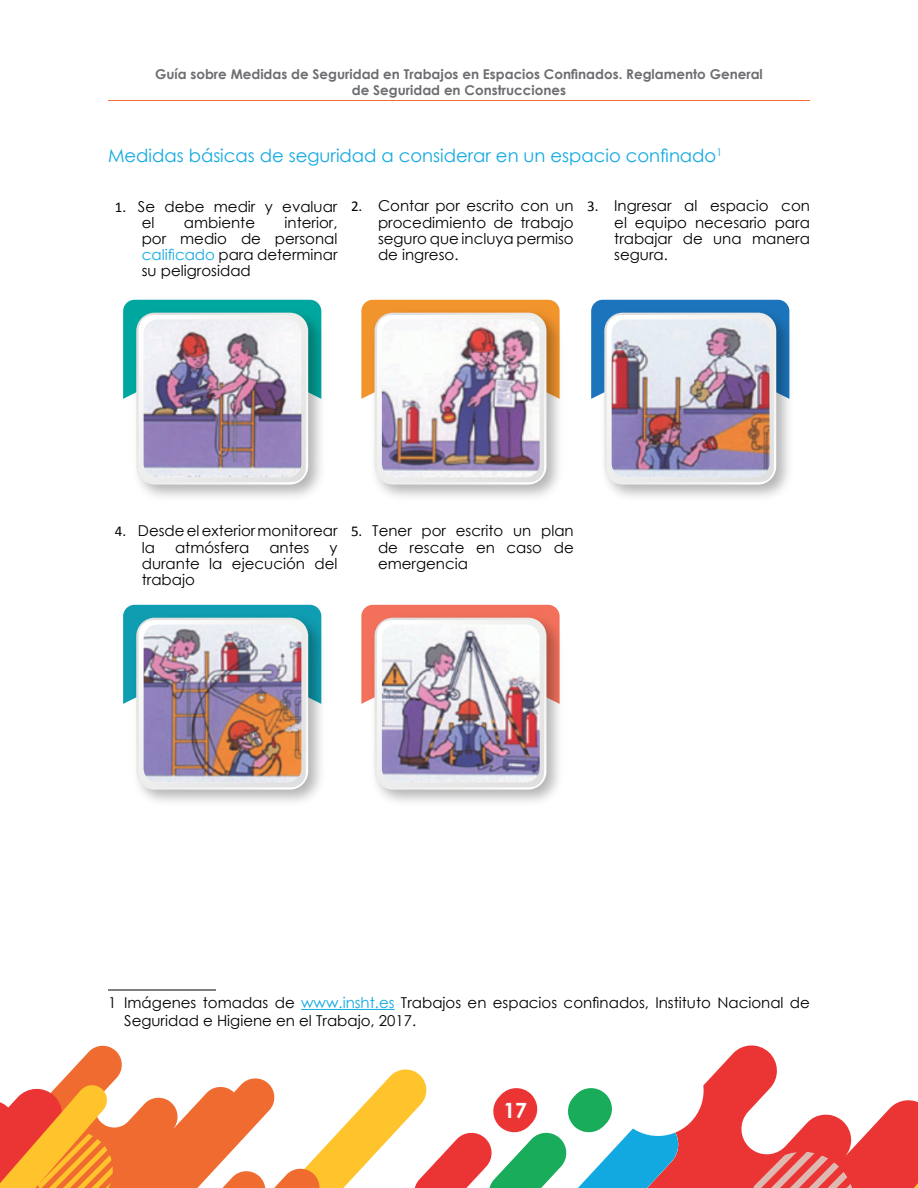
<style>
.page{position:relative;width:918px;height:1188px;background:#fff}
.page>*{position:absolute;margin:0;border:0;box-sizing:border-box;transform-origin:0 0}
.t1{font:700 21px "Century Gothic";color:#fff}
.t2{font:18px "Century Gothic";color:#12a9e1}
.t3{font:15px/16.2px "Century Gothic";color:#000;text-align:justify}
.t4{font:700 13.5px/16.2px "Century Gothic";color:#6d6e71;text-align:center}
.s1{font-family:"Calibri"}
.s2{color:#12a9e1}
</style>
<div class="page">
<svg style="left:123px;top:300px;width:198px;height:185px"></svg>
<svg style="left:123px;top:605px;width:198px;height:185px"></svg>
<svg style="left:361px;top:300px;width:199px;height:185px"></svg>
<svg style="left:361px;top:605px;width:199px;height:185px"></svg>
<svg style="left:591px;top:300px;width:198px;height:185px"></svg>
<img style="left:144px;top:319px;width:157px;height:158px">
<img style="left:144px;top:624px;width:157px;height:158px">
<img style="left:382px;top:319px;width:158px;height:158px">
<img style="left:382px;top:624px;width:158px;height:158px">
<img style="left:612px;top:319px;width:157px;height:158px">
<hr style="left:108px;top:990px;width:108px;height:1px;background:#000">
<hr style="left:301px;top:1009px;width:94px;height:1px;background:#12a9e1">
<svg style="left:680px;top:1045px;width:97px;height:143px;fill:#eb3535"></svg>
<svg style="left:321px;top:1069px;width:359px;height:119px"></svg>
<svg style="left:117px;top:1052px;width:204px;height:136px"></svg>
<svg style="left:751px;top:1083px;width:167px;height:105px"></svg>
<svg style="left:0;top:1045px;width:117px;height:143px"></svg>
<hr style="left:108px;top:100px;width:702px;height:1px;background:#f36c31">
<p class="t4" style="left:155px;top:66px;width:609px">Guía sobre Medidas de Seguridad en Trabajos en Espacios Confinados. Reglamento General de Seguridad en Construcciones</p>
<p class="t2" style="left:108px;top:143px;width:616px">Medidas básicas de seguridad a considerar en un espacio confinado<sup>1</sup></p>
<p class="t3" style="left:142px;top:198px;width:197px;text-indent:-27px"><span class="s1">1.</span> Se debe medir y evaluar el</p>
<p class="t3" style="left:378px;top:198px;width:197px;text-indent:-27px"><span class="s1">2.</span> Contar por escrito con un procedimiento de trabajo seguro que incluya permiso de ingreso.</p>
<p class="t3" style="left:614px;top:198px;width:197px;text-indent:-27px"><span class="s1">3.</span> Ingresar al espacio con el equipo necesario para trabajar de una manera segura.</p>
<p class="t3" style="left:142px;top:214px;width:197px;text-indent:143px">interior, por medio de personal <span class="s2">calificado</span> para determinar su peligrosidad</p>
<p class="t3" style="left:184px;top:214px;width:73px">ambiente</p>
<p class="t3" style="left:142px;top:523px;width:197px;text-indent:-27px"><span class="s1">4.</span> Desde el exterior monitorear la</p>
<p class="t3" style="left:175px;top:539px;width:76px">atmósfera</p>
<p class="t3" style="left:269px;top:539px;width:42px">antes</p>
<p class="t3" style="left:142px;top:539px;width:197px;text-indent:188px">y durante la ejecución del trabajo</p>
<p class="t3" style="left:378px;top:523px;width:197px;text-indent:-27px"><span class="s1">5.</span> Tener por escrito un plan de rescate en caso de emergencia</p>
<p class="t3" style="left:124px;top:993px;width:687px;line-height:18px;text-indent:-16px">1 Imágenes tomadas de <span class="s2">www.insht.es</span> Trabajos en espacios confinados, Instituto Nacional de<br>Seguridad e Higiene en el Trabajo, 2017.</p>
<h1 class="t1" style="left:503px;top:1095px;width:25px">17</h1>
</div>
